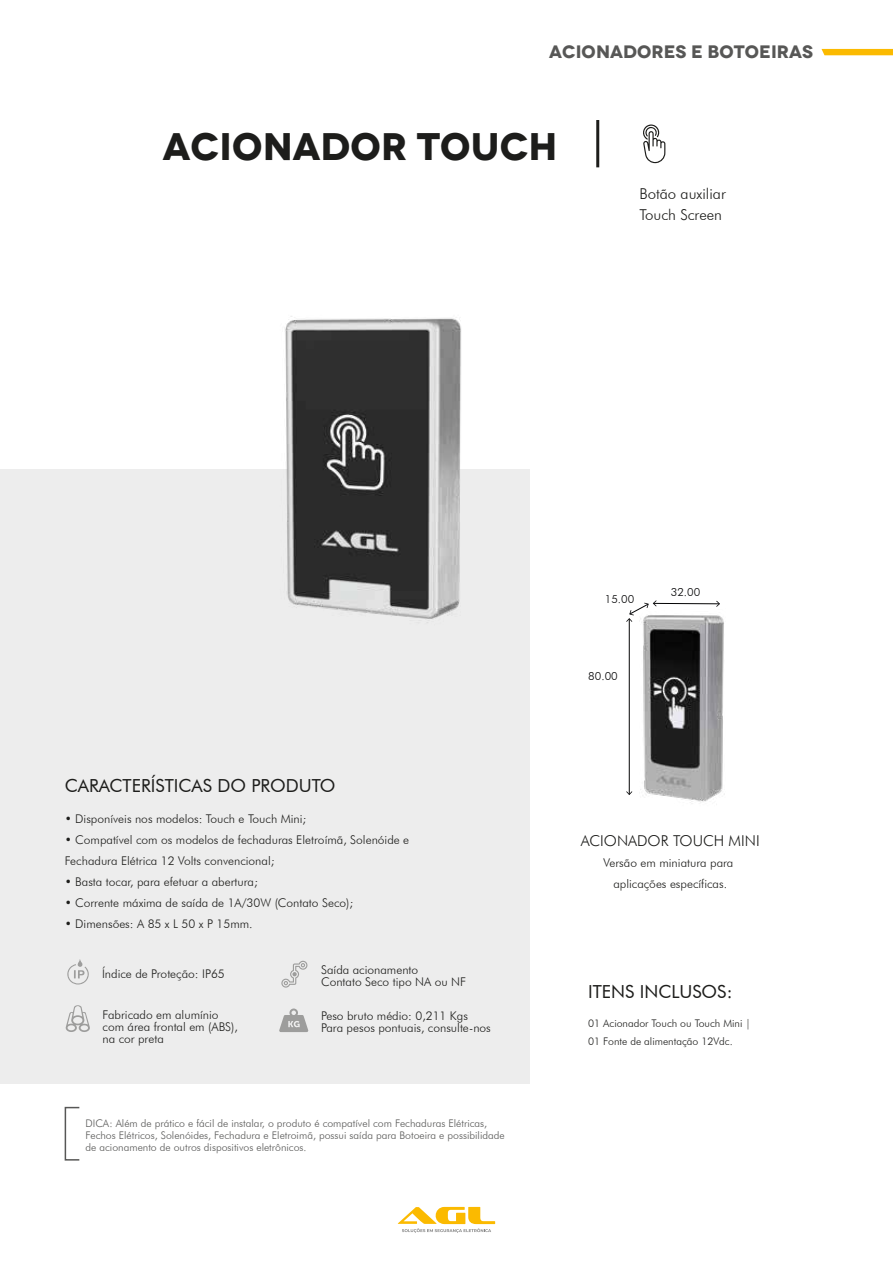
<style>
.page{position:relative;width:893px;height:1263px;background:#fff}
.page>*{position:absolute;margin:0;border:0;box-sizing:border-box;transform-origin:0 0}
.t1{font:700 expanded 38.4px "Novecento";color:#1d1d1b}
.t2{font:18px "Futura BT";color:#1d1d1b}
.t3{font:700 expanded 18px "Novecento";color:#575756}
.t4{font:300 15px/21px "Futura BT";color:#1d1d1b}
.t5{font:300 12px/12px "Futura BT";color:#1d1d1b}
.t6{font:300 11.1px "Futura BT";color:#040405}
.t7{font:300 10.5px/12px "Futura BT";color:#575756}
.t8{font:300 10.5px/18px "Futura BT";color:#1d1d1b}
</style>
<div class="page">
<div style="left:0;top:469px;width:529px;height:615px;background:#ededed"></div>
<svg style="left:66px;top:1005px;width:24px;height:27px"></svg>
<svg style="left:279px;top:1008px;width:29px;height:24px"></svg>
<svg style="left:64px;top:1106px;width:16px;height:55px"></svg>
<img style="left:284px;top:316px;width:177px;height:307px">
<hr style="left:596px;top:120px;width:3px;height:47px;background:#1d1d1b">
<svg style="left:643px;top:124px;width:22px;height:40px"></svg>
<svg style="left:67px;top:959px;width:22px;height:25px"></svg>
<svg style="left:281px;top:961px;width:27px;height:26px"></svg>
<img style="left:632px;top:600px;width:93px;height:202px">
<hr style="left:629px;top:619px;width:1px;height:175px;background:#040405">
<svg style="left:626px;top:791px;width:6px;height:4px"></svg>
<hr style="left:654px;top:603px;width:65px;height:1px;background:#040405">
<svg style="left:716px;top:601px;width:4px;height:6px"></svg>
<svg style="left:626px;top:600px;width:31px;height:22px"></svg>
<svg style="left:821px;top:49px;width:72px;height:6px"></svg>
<svg style="left:398px;top:1207px;width:97px;height:26px"></svg>
<h2 class="t3" style="left:549px;top:41px;width:265px">ACIONADORES E BOTOEIRAS</h2>
<h1 class="t1" style="left:163px;top:122px;width:396px">ACIONADOR TOUCH</h1>
<p class="t4" style="left:639px;top:183px;width:88px">Botão auxiliar<br>Touch Screen</p>
<h2 class="t2" style="left:65px;top:775px;width:272px">CARACTERÍSTICAS DO PRODUTO</h2>
<p class="t5" style="left:65px;top:812px;width:243px">• Disponíveis nos modelos: Touch e Touch Mini;</p>
<p class="t5" style="left:65px;top:829px;width:346px;line-height:21px">• Compatível com os modelos de fechaduras Eletroímã, Solenóide e<br>Fechadura Elétrica 12 Volts convencional;</p>
<p class="t5" style="left:65px;top:875px;width:195px">• Basta tocar, para efetuar a abertura;</p>
<p class="t5" style="left:65px;top:896px;width:290px">• Corrente máxima de saída de 1A/30W (Contato Seco);</p>
<p class="t5" style="left:65px;top:917px;width:189px">• Dimensões: A 85 x L 50 x P 15mm.</p>
<p class="t5" style="left:102px;top:968px;width:124px">Índice de Proteção: IP65</p>
<p class="t5" style="left:321px;top:963px;width:147px">Saída acionamento<br>Contato Seco tipo NA ou NF</p>
<p class="t5" style="left:103px;top:1008px;width:137px">Fabricado em alumínio com área frontal em (ABS), na cor preta</p>
<p class="t5" style="left:321px;top:1010px;width:171px">Peso bruto médio: 0,211 Kgs<br>Para pesos pontuais, consulte-nos</p>
<p class="t7" style="left:86px;top:1117px;width:421px">DICA: Além de prático e fácil de instalar, o produto é compatível com Fechaduras Elétricas,<br>Fechos Elétricos, Solenóides, Fechadura e Eletroimã, possui saída para Botoeira e possibilidade de acionamento de outros dispositivos eletrônicos.</p>
<p class="t6" style="left:605px;top:592px;width:31px">15.00</p>
<p class="t6" style="left:588px;top:669px;width:31px">80.00</p>
<p class="t6" style="left:671px;top:585px;width:31px">32.00</p>
<p class="t4" style="left:581px;top:830px;width:180px">ACIONADOR TOUCH MINI</p>
<p class="t5" style="left:604px;top:852px;width:131px;line-height:21px;text-align:center">Versão em miniatura para aplicações específicas.</p>
<h2 class="t2" style="left:588px;top:981px;width:146px">ITENS INCLUSOS:</h2>
<p class="t8" style="left:588px;top:1014px;width:164px">01 Acionador Touch ou Touch Mini |<br>01 Fonte de alimentação 12Vdc.</p>
</div>
